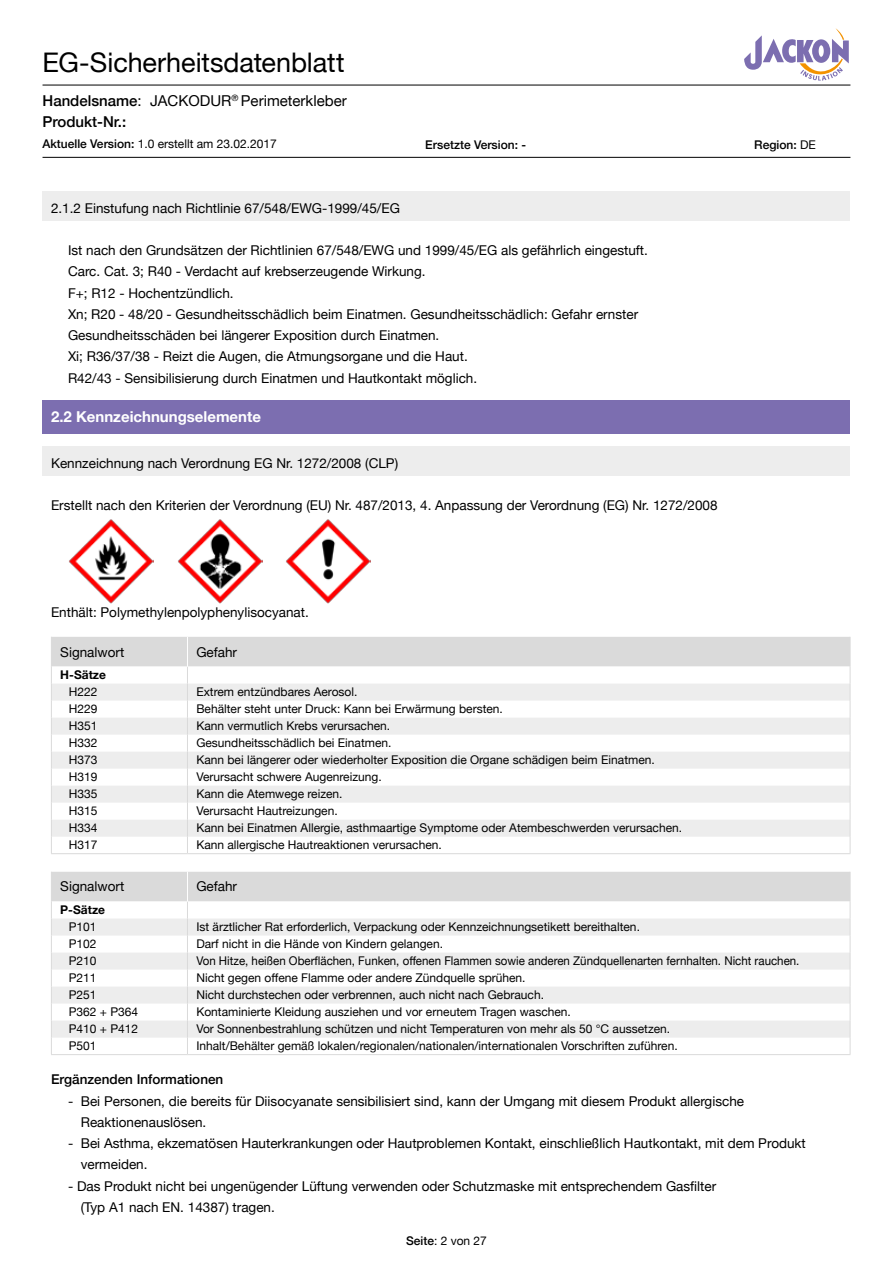
<style>
.page{position:relative;width:893px;height:1263px;background:#fff}
.page>*{position:absolute;margin:0;border:0;box-sizing:border-box;transform-origin:0 0}
.t1{font:27px "Helvetica Neue";letter-spacing:-.005em;color:#000}
.t2{font:15px/21px "Helvetica Neue";color:#000}
.t3{font:700 15px "Helvetica Neue";color:#fff}
.t4{font:13.5px/21.3px "Helvetica Neue";color:#000}
.t5{font:500 13.5px "Helvetica Neue";color:#000}
.t6{font:12px "Helvetica Neue";color:#000}
.t7{font:12px "Helvetica Neue";color:#000;scale:.96 1}
.t8{font:500 12px "Helvetica Neue";color:#000}
.t9{font:700 12px "Helvetica Neue";color:#000}
.s1{font-weight:500}
.s2{font-weight:400}
</style>
<div class="page">
<svg style="left:744px;top:28px;width:105px;height:53px"></svg>
<hr style="left:43px;top:85px;width:807px;height:1px;background:#000">
<hr style="left:43px;top:157px;width:807px;height:1px;background:#000">
<div style="left:43px;top:446px;width:807px;height:30px;background:#ededed"></div>
<div style="left:43px;top:191px;width:807px;height:30px;background:#ededed"></div>
<div style="left:43px;top:400px;width:807px;height:34px;background:#7c6eb0"></div>
<img style="left:69px;top:519px;width:84px;height:84px">
<img style="left:178px;top:519px;width:84px;height:84px">
<img style="left:286px;top:519px;width:85px;height:84px">
<svg style="left:51px;top:637px;width:800px;height:216px"></svg>
<hr style="left:51px;top:853px;width:136px;height:1px;background:#dadada">
<hr style="left:187px;top:853px;width:663px;height:1px;background:#dadada">
<svg style="left:51px;top:872px;width:800px;height:182px"></svg>
<hr style="left:51px;top:1054px;width:136px;height:1px;background:#dadada">
<hr style="left:187px;top:1054px;width:663px;height:1px;background:#dadada">
<h1 class="t1" style="left:43px;top:43px;width:304px">EG-Sicherheitsdatenblatt</h1>
<p class="t2" style="left:43px;top:91px;width:306px"><span class="s1">Handelsname</span>: JACKODUR<sup>®</sup> Perimeterkleber<br><span class="s1">Produkt-Nr.:</span></p>
<p class="t6" style="left:43px;top:135px;width:236px"><span class="s1">Aktuelle Version:</span> 1.0 erstellt am 23.02.2017</p>
<p class="t8" style="left:425px;top:135px;width:102px">Ersetzte Version: -</p>
<p class="t8" style="left:754px;top:135px;width:63px">Region: <span class="s2">DE</span></p>
<p class="t4" style="left:51px;top:198px;width:350px">2.1.2 Einstufung nach Richtlinie 67/548/EWG-1999/45/EG</p>
<p class="t4" style="left:68px;top:240px;width:581px">Ist nach den Grundsätzen der Richtlinien 67/548/EWG und 1999/45/EG als gefährlich eingestuft.<br>Carc. Cat. 3; R40 - Verdacht auf krebserzeugende Wirkung.<br>F+; R12 - Hochentzündlich.<br>Xn; R20 - 48/20 - Gesundheitsschädlich beim Einatmen. Gesundheitsschädlich: Gefahr ernster Gesundheitsschäden bei längerer Exposition durch Einatmen.<br>Xi; R36/37/38 - Reizt die Augen, die Atmungsorgane und die Haut.<br>R42/43 - Sensibilisierung durch Einatmen und Hautkontakt möglich.</p>
<p class="t3" style="left:51px;top:405px;width:212px">2.2 Kennzeichnungselemente</p>
<p class="t4" style="left:51px;top:453px;width:349px">Kennzeichnung nach Verordnung EG Nr. 1272/2008 (CLP)</p>
<p class="t4" style="left:51px;top:496px;width:668px">Erstellt nach den Kriterien der Verordnung (EU) Nr. 487/2013, 4. Anpassung der Verordnung (EG) Nr. 1272/2008</p>
<p class="t4" style="left:51px;top:602px;width:259px">Enthält: Polymethylenpolyphenylisocyanat.</p>
<p class="t4" style="left:60px;top:642px;width:65px">Signalwort</p>
<p class="t4" style="left:196px;top:642px;width:42px">Gefahr</p>
<p class="t9" style="left:60px;top:666px;width:47px">H-Sätze</p>
<p class="t6" style="left:69px;top:683px;width:30px">H222</p>
<p class="t6" style="left:196px;top:683px;width:163px">Extrem entzündbares Aerosol.</p>
<p class="t6" style="left:69px;top:700px;width:30px">H229</p>
<p class="t6" style="left:196px;top:700px;width:308px">Behälter steht unter Druck: Kann bei Erwärmung bersten.</p>
<p class="t6" style="left:69px;top:717px;width:30px">H351</p>
<p class="t6" style="left:196px;top:717px;width:195px">Kann vermutlich Krebs verursachen.</p>
<p class="t6" style="left:69px;top:734px;width:30px">H332</p>
<p class="t6" style="left:196px;top:734px;width:197px">Gesundheitsschädlich bei Einatmen.</p>
<p class="t6" style="left:69px;top:751px;width:30px">H373</p>
<p class="t6" style="left:196px;top:751px;width:460px">Kann bei längerer oder wiederholter Exposition die Organe schädigen beim Einatmen.</p>
<p class="t6" style="left:69px;top:768px;width:30px">H319</p>
<p class="t6" style="left:196px;top:768px;width:187px">Verursacht schwere Augenreizung.</p>
<p class="t6" style="left:69px;top:785px;width:30px">H335</p>
<p class="t6" style="left:196px;top:785px;width:148px">Kann die Atemwege reizen.</p>
<p class="t6" style="left:69px;top:802px;width:30px">H315</p>
<p class="t6" style="left:196px;top:802px;width:143px">Verursacht Hautreizungen.</p>
<p class="t6" style="left:69px;top:819px;width:30px">H334</p>
<p class="t6" style="left:196px;top:819px;width:487px">Kann bei Einatmen Allergie, asthmaartige Symptome oder Atembeschwerden verursachen.</p>
<p class="t6" style="left:69px;top:836px;width:30px">H317</p>
<p class="t6" style="left:196px;top:836px;width:247px">Kann allergische Hautreaktionen verursachen.</p>
<p class="t4" style="left:60px;top:877px;width:65px">Signalwort</p>
<p class="t4" style="left:196px;top:877px;width:42px">Gefahr</p>
<p class="t9" style="left:60px;top:901px;width:46px">P-Sätze</p>
<p class="t6" style="left:69px;top:918px;width:29px">P101</p>
<p class="t6" style="left:196px;top:918px;width:445px">Ist ärztlicher Rat erforderlich, Verpackung oder Kennzeichnungsetikett bereithalten.</p>
<p class="t6" style="left:69px;top:935px;width:29px">P102</p>
<p class="t6" style="left:196px;top:935px;width:248px">Darf nicht in die Hände von Kindern gelangen.</p>
<p class="t6" style="left:69px;top:952px;width:29px">P210</p>
<p class="t7" style="left:196px;top:952px;width:630px">Von Hitze, heißen Oberflächen, Funken, offenen Flammen sowie anderen Zündquellenarten fernhalten. Nicht rauchen.</p>
<p class="t6" style="left:69px;top:969px;width:29px">P211</p>
<p class="t6" style="left:196px;top:969px;width:331px">Nicht gegen offene Flamme oder andere Zündquelle sprühen.</p>
<p class="t6" style="left:69px;top:986px;width:29px">P251</p>
<p class="t6" style="left:196px;top:986px;width:349px">Nicht durchstechen oder verbrennen, auch nicht nach Gebrauch.</p>
<p class="t6" style="left:69px;top:1003px;width:71px">P362 + P364</p>
<p class="t6" style="left:196px;top:1003px;width:376px">Kontaminierte Kleidung ausziehen und vor erneutem Tragen waschen.</p>
<p class="t6" style="left:69px;top:1020px;width:71px">P410 + P412</p>
<p class="t6" style="left:196px;top:1020px;width:475px">Vor Sonnenbestrahlung schützen und nicht Temperaturen von mehr als 50 °C aussetzen.</p>
<p class="t6" style="left:69px;top:1037px;width:29px">P501</p>
<p class="t6" style="left:196px;top:1037px;width:483px">Inhalt/Behälter gemäß lokalen/regionalen/nationalen/internationalen Vorschriften zuführen.</p>
<p class="t5" style="left:51px;top:1069px;width:174px">Ergänzenden Informationen</p>
<p class="t4" style="left:81px;top:1091px;width:665px;text-indent:-13px">- Bei Personen, die bereits für Diisocyanate sensibilisiert sind, kann der Umgang mit diesem Produkt allergische<br>Reaktionenauslösen.</p>
<p class="t4" style="left:81px;top:1133px;width:726px;text-indent:-13px">- Bei Asthma, ekzematösen Hauterkrankungen oder Hautproblemen Kontakt, einschließlich Hautkontakt, mit dem Produkt vermeiden.</p>
<p class="t4" style="left:81px;top:1176px;width:637px;text-indent:-13px">- Das Produkt nicht bei ungenügender Lüftung verwenden oder Schutzmaske mit entsprechendem Gasfilter (Typ A1 nach EN. 14387) tragen.</p>
<p class="t6" style="left:406px;top:1232px;width:82px"><span class="s1">Seite</span>: 2 von 27</p>
</div>
